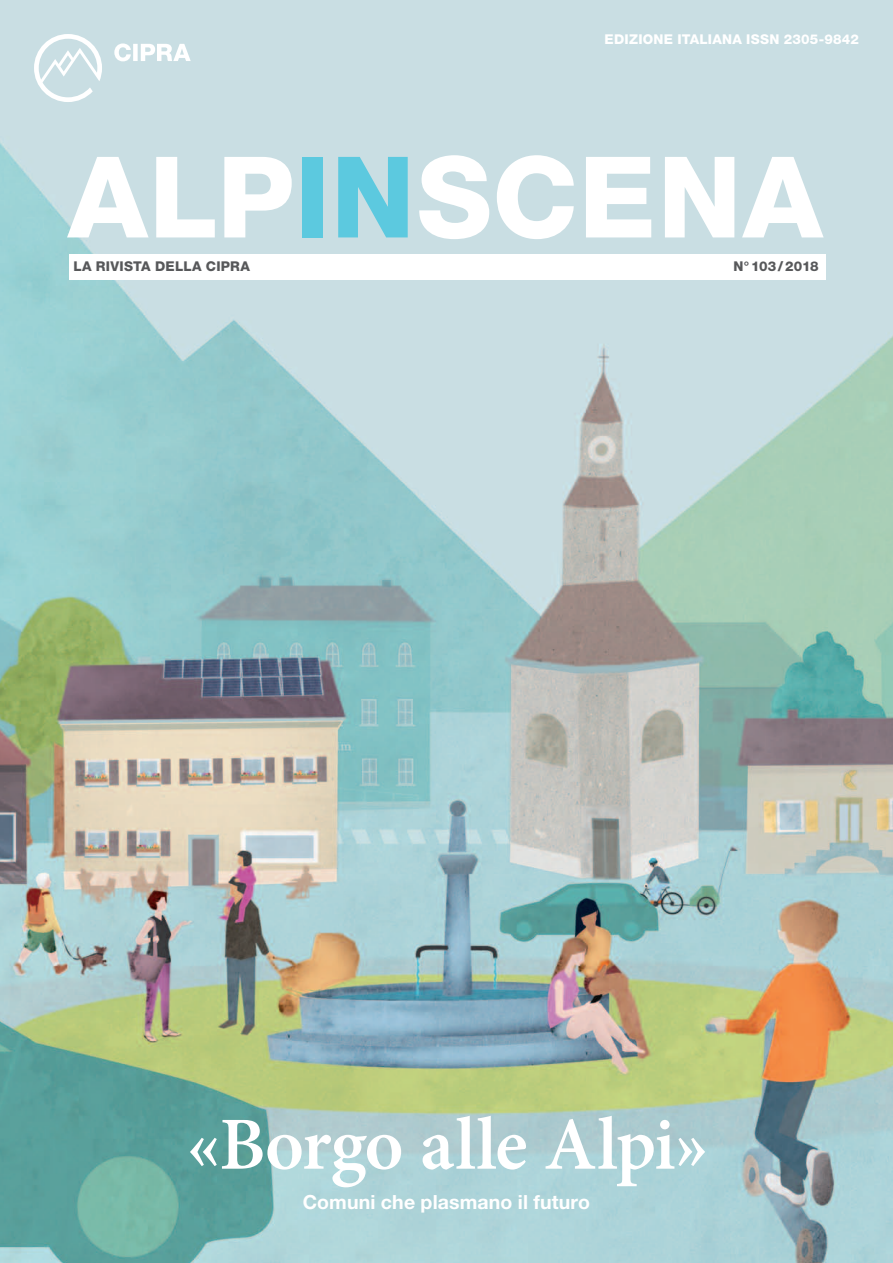
<style>
.page{position:relative;width:893px;height:1263px;background:#fff}
.page>*{position:absolute;margin:0;border:0;box-sizing:border-box;transform-origin:0 0}
.t1{font:800 112.8px "Helvetica Neue LT Pro";letter-spacing:.01em;color:#fff}
.t2{font:600 75px "Minion Pro";letter-spacing:-.015em;color:#fff}
.t3{font:700 19.5px "Helvetica Neue LT Pro";letter-spacing:.005em;color:#fff}
.t4{font:800 13.5px "Helvetica Neue LT Pro";letter-spacing:.02em;color:#fff}
.t5{font:800 13.5px "Helvetica Neue LT Pro";letter-spacing:.015em;color:#57585a}
.s1{color:#5cc9df}
</style>
<div class="page">
<img style="left:0;top:0;width:893px;height:1263px">
<div style="left:69px;top:254px;width:757px;height:25px;background:#fff"></div>
<svg style="left:34px;top:34px;width:68px;height:68px"></svg>
<svg style="left:114px;top:43px;width:77px;height:18px"></svg>
<p class="t4" style="left:604px;top:31px;width:256px">EDIZIONE ITALIANA ISSN 2305-9842</p>
<h1 class="t1" style="left:68px;top:130px;width:591px">ALP<span class="s1">IN</span>SCENA</h1>
<p class="t5" style="left:73px;top:258px;width:178px">LA RIVISTA DELLA CIPRA</p>
<p class="t5" style="left:734px;top:258px;width:86px">N°103/2018</p>
<h2 class="t2" style="left:186px;top:1093px;width:524px">«Borgo alle Alpi»</h2>
<h3 class="t3" style="left:303px;top:1189px;width:289px">Comuni che plasmano il futuro</h3>
</div>
